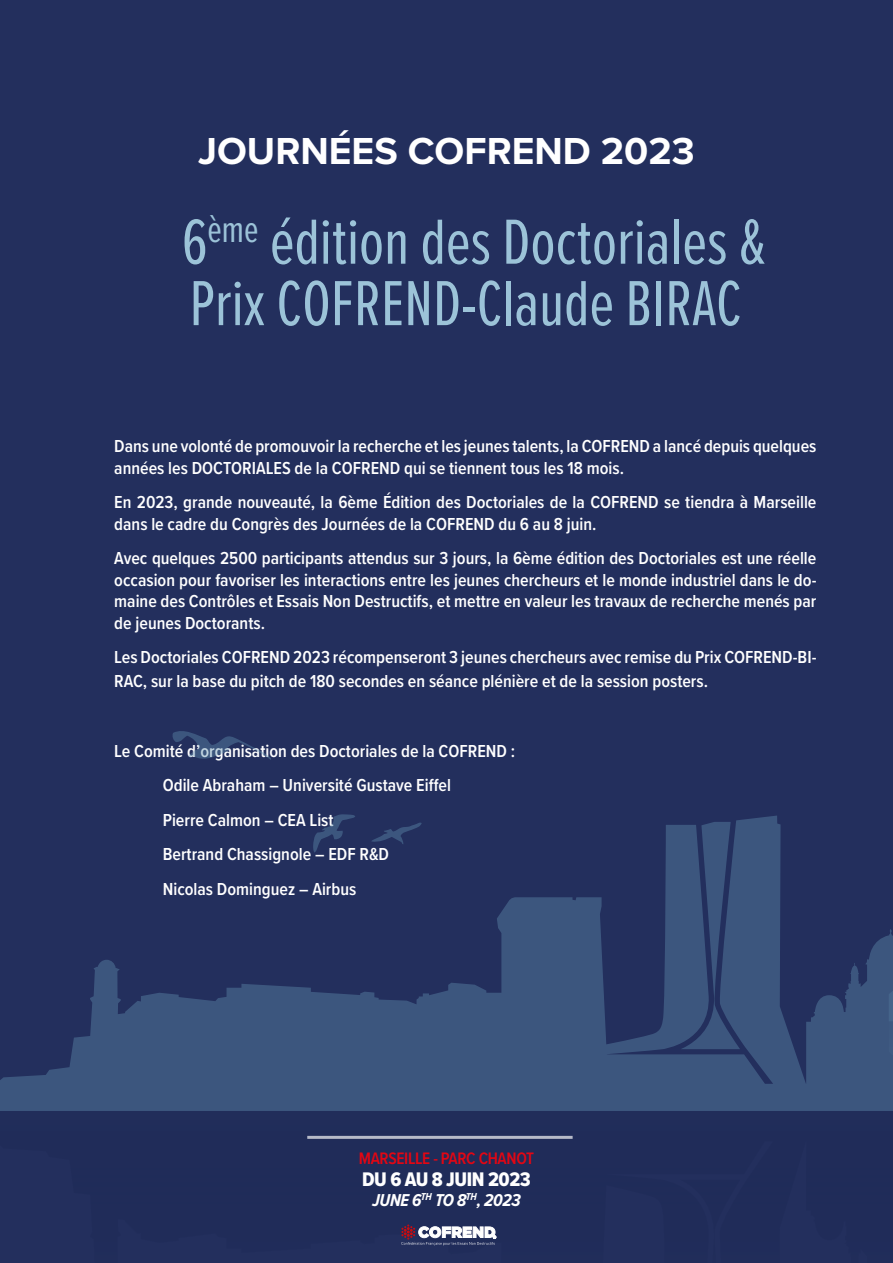
<style>
.page{position:relative;width:893px;height:1263px;background:#232f5d}
.page>*{position:absolute;margin:0;border:0;box-sizing:border-box;transform-origin:0 0}
.t1{font:66px "Proxima Nova Ex Cn";color:#9cc3d8}
.t2{font:700 39px "Proxima Nova";color:#fff}
.t3{font:20.4px "Proxima Nova Cond Extrabld";letter-spacing:-.02em;color:#fff}
.t4{font:600 18px/21.6px "Proxima Nova Cond";color:#fff}
.t5{font:italic 700 17.85px "Proxima Nova Cond";letter-spacing:-.02em;color:#fff}
.t6{font:600 17.25px "Proxima Nova Cond";letter-spacing:-.02em;color:#e30613}
</style>
<div class="page">
<svg style="left:172px;top:731px;width:99px;height:29px"></svg>
<svg style="left:339px;top:814px;width:12px;height:1px"></svg>
<svg style="left:0;top:815px;width:859px;height:296px"></svg>
<svg style="left:681px;top:822px;width:59px;height:227px"></svg>
<svg style="left:859px;top:929px;width:34px;height:182px;background:#39517a"></svg>
<svg style="left:401px;top:1224px;width:95px;height:21px"></svg>
<hr style="left:307px;top:1136px;width:266px;height:3px;background:#fefefe">
<h2 class="t2" style="left:198px;top:122px;width:498px">JOURNÉES COFREND 2023</h2>
<h1 class="t1" style="left:182px;top:194px;width:585px">6<sup>ème</sup> édition des Doctoriales &amp;</h1>
<h1 class="t1" style="left:189px;top:255px;width:554px">Prix COFREND-Claude BIRAC</h1>
<p class="t4" style="left:114px;top:435px;width:704px">Dans une volonté de promouvoir la recherche et les jeunes talents, la COFREND a lancé depuis quelques années les DOCTORIALES de la COFREND qui se tiennent tous les 18 mois.</p>
<p class="t4" style="left:114px;top:491px;width:704px">En 2023, grande nouveauté, la 6ème Édition des Doctoriales de la COFREND se tiendra à Marseille dans le cadre du Congrès des Journées de la COFREND du 6 au 8 juin.</p>
<p class="t4" style="left:114px;top:547px;width:704px;text-align:justify">Avec quelques 2500 participants attendus sur 3 jours, la 6ème édition des Doctoriales est une réelle occasion pour favoriser les interactions entre les jeunes chercheurs et le monde industriel dans le do&shy;maine des Contrôles et Essais Non Destructifs, et mettre en valeur les travaux de recherche menés par de jeunes Doctorants.</p>
<p class="t4" style="left:114px;top:645px;width:704px;line-height:23.4px">Les Doctoriales COFREND 2023 récompenseront 3 jeunes chercheurs avec remise du Prix COFREND-BI-<br>RAC, sur la base du pitch de 180 secondes en séance plénière et de la session posters.</p>
<p class="t4" style="left:163px;top:733px;width:354px;line-height:34.3px;text-indent:-48px">Le Comité d’organisation des Doctoriales de la COFREND :<br>Odile Abraham – Université Gustave Eiffel<br>Pierre Calmon – CEA List<br>Bertrand Chassignole – EDF R&amp;D<br>Nicolas Dominguez – Airbus</p>
<p class="t6" style="left:359px;top:1145px;width:177px">MARSEILLE - PARC CHANOT</p>
<p class="t5" style="left:372px;top:1187px;width:150px">JUNE 6<sup>TH</sup> TO 8<sup>TH</sup>, 2023</p>
<p class="t3" style="left:362px;top:1164px;width:170px">DU 6 AU 8 JUIN 2023</p>
</div>
